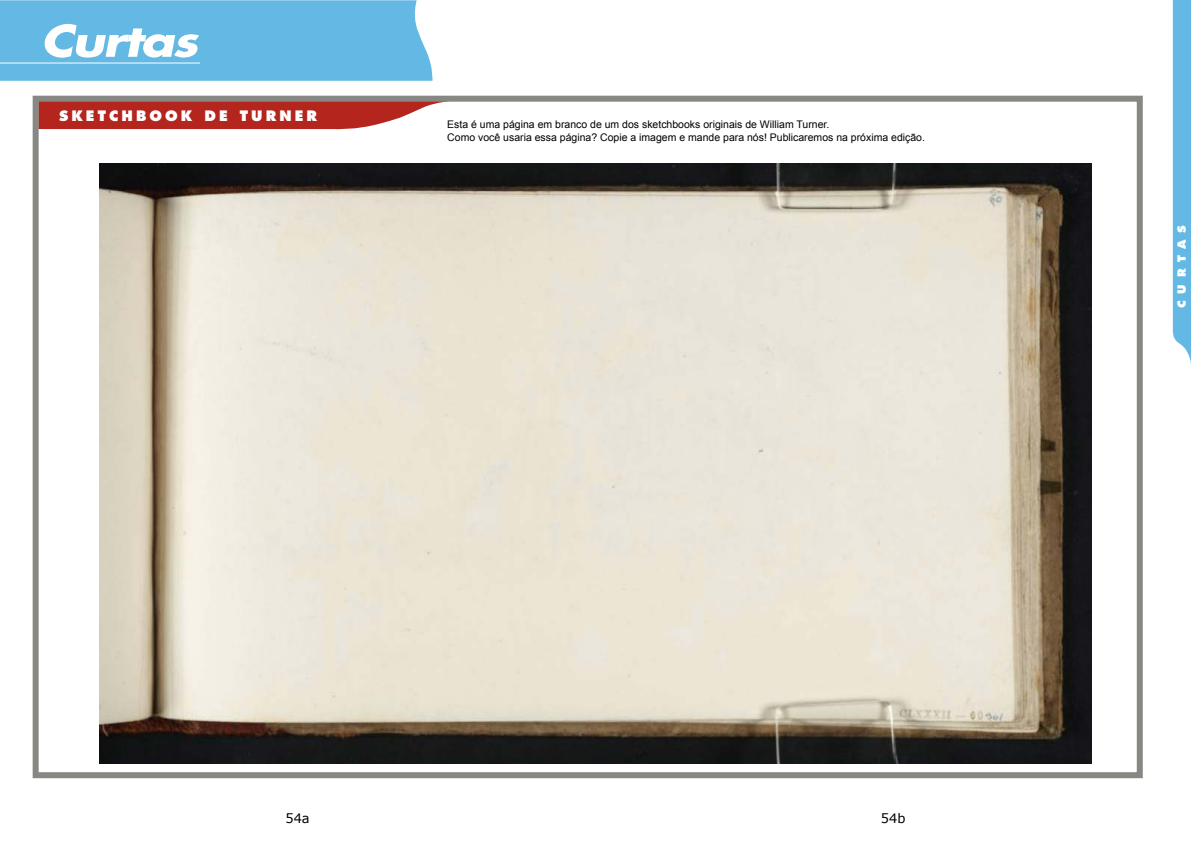
<style>
.page{position:relative;width:1191px;height:842px;background:#fff}
.page>*{position:absolute;margin:0;border:0;box-sizing:border-box;transform-origin:0 0}
.t1{font:800 14px "Futura";letter-spacing:.22em;color:#fff}
.t2{font:13px "Verdana";color:#000}
.t3{font:800 11px "Futura";letter-spacing:.595em;color:#fff;scale:1.05 1}
.t4{font:10.5px/12.6px "Arial";color:#000}
</style>
<div class="page">
<svg style="left:0;top:0;width:433px;height:81px;background:#73bfe6"></svg>
<hr style="left:0;top:63px;width:200px;height:1px;background:#fff">
<svg style="left:1172px;top:0;width:19px;height:364px;background:#71bfe6"></svg>
<svg style="left:40px;top:103px;width:398px;height:27px;background:#bd4039"></svg>
<div style="left:33px;top:96px;width:1109px;height:682px;border:6px solid #878884"></div>
<img style="left:99px;top:163px;width:992px;height:600px">
<h1 class="t1" style="left:59px;top:107px;width:259px">SKETCHBOOK DE TURNER</h1>
<p class="t4" style="left:447px;top:118px;width:479px">Esta é uma página em branco de um dos sketchbooks originais de William Turner.<br>Como você usaria essa página? Copie a imagem e mande para nós! Publicaremos na próxima edição.</p>
<p class="t2" style="left:285px;top:810px;width:26px">54a</p>
<p class="t2" style="left:881px;top:810px;width:26px">54b</p>
<p class="t3" style="left:1174px;top:308px;width:81px;rotate:-90deg">CURTAS</p>
</div>
